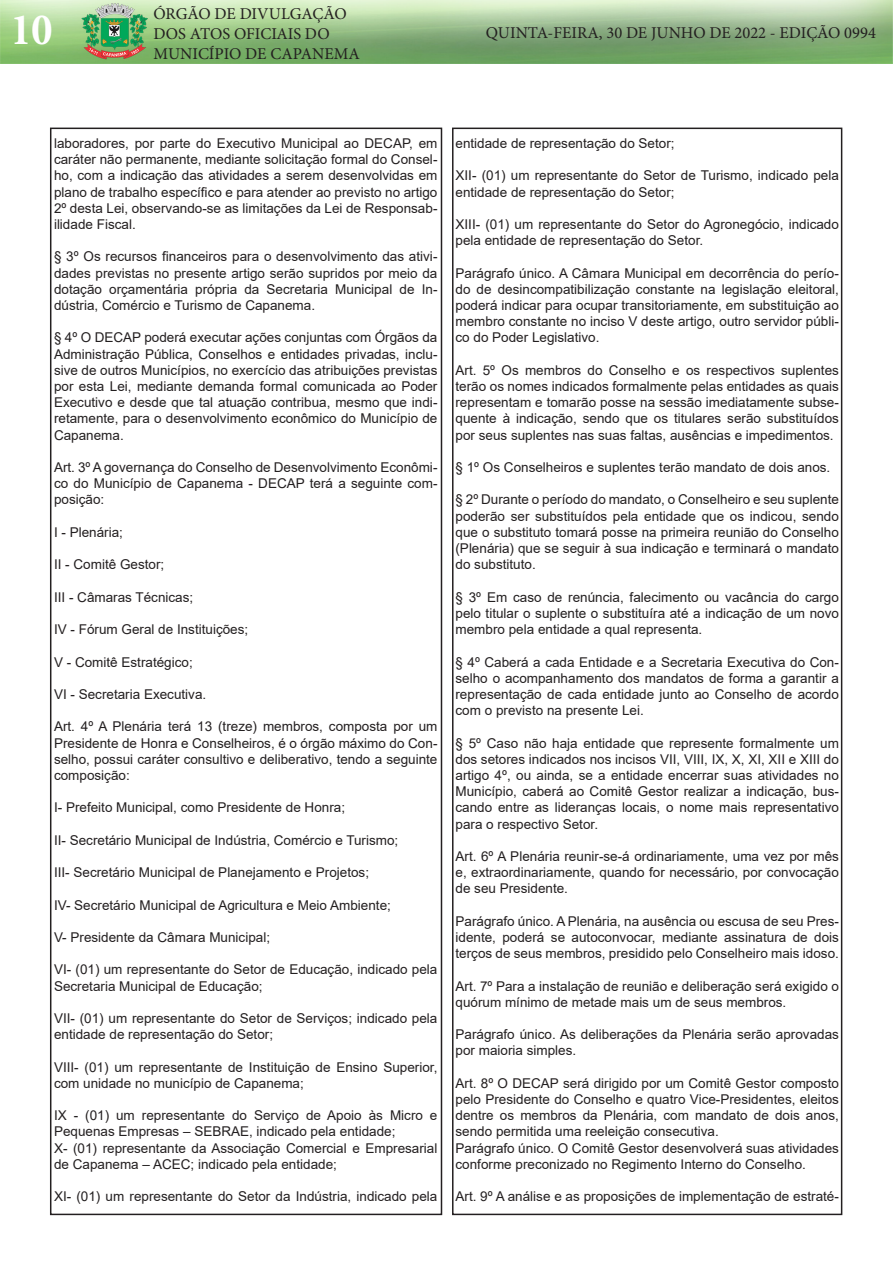
<style>
.page{position:relative;width:893px;height:1263px;background:#fff}
.page>*{position:absolute;margin:0;border:0;box-sizing:border-box;transform-origin:0 0}
.t1{font:700 condensed 45px "Minion Pro";color:#fff}
.t2{font:16.5px/19.8px "Minion Pro";color:#231f20}
.t3{font:13.5px/16.2px "Arial";color:#231f20;text-align:justify}
</style>
<div class="page">
<div style="left:50px;top:128px;width:392px;height:1087px;border:2px solid #231f20"></div>
<img style="left:0;top:0;width:893px;height:64px">
<div style="left:452px;top:128px;width:390px;height:1087px;border:2px solid #231f20"></div>
<h1 class="t1" style="left:11px;top:-1px;width:43px">10</h1>
<p class="t2" style="left:153px;top:4px;width:208px">ÓRGÃO DE DIVULGAÇÃO<br>DOS ATOS OFICIAIS DO<br>MUNICÍPIO DE CAPANEMA</p>
<p class="t2" style="left:486px;top:23px;width:392px">QUINTA-FEIRA, 30 DE JUNHO DE 2022 - EDIÇÃO 0994</p>
<p class="t3" style="left:54px;top:135px;width:385px">laboradores, por parte do Executivo Municipal ao DECAP, em caráter não permanente, mediante solicitação formal do Consel&shy;ho, com a indicação das atividades a serem desenvolvidas em plano de trabalho específico e para atender ao previsto no artigo 2º desta Lei, observando-se as limitações da Lei de Responsab&shy;ilidade Fiscal.</p>
<p class="t3" style="left:54px;top:248px;width:385px">§ 3º Os recursos financeiros para o desenvolvimento das ativi&shy;dades previstas no presente artigo serão supridos por meio da dotação orçamentária própria da Secretaria Municipal de In&shy;dústria, Comércio e Turismo de Capanema.</p>
<p class="t3" style="left:54px;top:329px;width:385px">§ 4º O DECAP poderá executar ações conjuntas com Órgãos da Administração Pública, Conselhos e entidades privadas, inclu&shy;sive de outros Municípios, no exercício das atribuições previstas por esta Lei, mediante demanda formal comunicada ao Poder Executivo e desde que tal atuação contribua, mesmo que indi&shy;retamente, para o desenvolvimento econômico do Município de Capanema.</p>
<p class="t3" style="left:54px;top:459px;width:385px">Art. 3º A governança do Conselho de Desenvolvimento Econômi&shy;co do Município de Capanema - DECAP terá a seguinte com&shy;posição:</p>
<p class="t3" style="left:54px;top:524px;width:71px">I - Plenária;</p>
<p class="t3" style="left:54px;top:556px;width:112px">II - Comitê Gestor;</p>
<p class="t3" style="left:54px;top:589px;width:141px">III - Câmaras Técnicas;</p>
<p class="t3" style="left:54px;top:621px;width:196px">IV - Fórum Geral de Instituições;</p>
<p class="t3" style="left:54px;top:653px;width:140px">V - Comitê Estratégico;</p>
<p class="t3" style="left:54px;top:686px;width:154px">VI - Secretaria Executiva.</p>
<p class="t3" style="left:54px;top:718px;width:385px">Art. 4º A Plenária terá 13 (treze) membros, composta por um Presidente de Honra e Conselheiros, é o órgão máximo do Con&shy;selho, possui caráter consultivo e deliberativo, tendo a seguinte composição:</p>
<p class="t3" style="left:54px;top:799px;width:293px">I- Prefeito Municipal, como Presidente de Honra;</p>
<p class="t3" style="left:54px;top:832px;width:346px">II- Secretário Municipal de Indústria, Comércio e Turismo;</p>
<p class="t3" style="left:54px;top:864px;width:317px">III- Secretário Municipal de Planejamento e Projetos;</p>
<p class="t3" style="left:54px;top:896px;width:338px">IV- Secretário Municipal de Agricultura e Meio Ambiente;</p>
<p class="t3" style="left:54px;top:929px;width:218px">V- Presidente da Câmara Municipal;</p>
<p class="t3" style="left:54px;top:961px;width:385px">VI- (01) um representante do Setor de Educação, indicado pela<br>Secretaria Municipal de Educação;</p>
<p class="t3" style="left:54px;top:1010px;width:385px">VII- (01) um representante do Setor de Serviços; indicado pela entidade de representação do Setor;</p>
<p class="t3" style="left:54px;top:1058px;width:385px">VIII- (01) um representante de Instituição de Ensino Superior, com unidade no município de Capanema;</p>
<p class="t3" style="left:54px;top:1107px;width:385px">IX - (01) um representante do Serviço de Apoio às Micro e<br>Pequenas Empresas – SEBRAE, indicado pela entidade;</p>
<p class="t3" style="left:54px;top:1139px;width:385px">X- (01) representante da Associação Comercial e Empresarial de Capanema – ACEC; indicado pela entidade;</p>
<p class="t3" style="left:54px;top:1188px;width:385px">XI- (01) um representante do Setor da Indústria, indicado pela</p>
<p class="t3" style="left:455px;top:135px;width:221px">entidade de representação do Setor;</p>
<p class="t3" style="left:455px;top:167px;width:385px">XII- (01) um representante do Setor de Turismo, indicado pela entidade de representação do Setor;</p>
<p class="t3" style="left:455px;top:216px;width:385px">XIII- (01) um representante do Setor do Agronegócio, indicado pela entidade de representação do Setor.</p>
<p class="t3" style="left:455px;top:265px;width:385px">Parágrafo único. A Câmara Municipal em decorrência do perío&shy;do de desincompatibilização constante na legislação eleitoral, poderá indicar para ocupar transitoriamente, em substituição ao membro constante no inciso V deste artigo, outro servidor públi&shy;co do Poder Legislativo.</p>
<p class="t3" style="left:455px;top:362px;width:385px">Art. 5º Os membros do Conselho e os respectivos suplentes terão os nomes indicados formalmente pelas entidades as quais representam e tomarão posse na sessão imediatamente subse&shy;quente à indicação, sendo que os titulares serão substituídos por seus suplentes nas suas faltas, ausências e impedimentos.</p>
<p class="t3" style="left:455px;top:459px;width:376px">§ 1º Os Conselheiros e suplentes terão mandato de dois anos.</p>
<p class="t3" style="left:455px;top:491px;width:385px">§ 2º Durante o período do mandato, o Conselheiro e seu suplente poderão ser substituídos pela entidade que os indicou, sendo que o substituto tomará posse na primeira reunião do Conselho (Plenária) que se seguir à sua indicação e terminará o mandato do substituto.</p>
<p class="t3" style="left:455px;top:589px;width:385px">§ 3º Em caso de renúncia, falecimento ou vacância do cargo pelo titular o suplente o substituíra até a indicação de um novo membro pela entidade a qual representa.</p>
<p class="t3" style="left:455px;top:653px;width:385px">§ 4º Caberá a cada Entidade e a Secretaria Executiva do Con&shy;selho o acompanhamento dos mandatos de forma a garantir a representação de cada entidade junto ao Conselho de acordo com o previsto na presente Lei.</p>
<p class="t3" style="left:455px;top:734px;width:385px">§ 5º Caso não haja entidade que represente formalmente um dos setores indicados nos incisos VII, VIII, IX, X, XI, XII e XIII do artigo 4º, ou ainda, se a entidade encerrar suas atividades no Município, caberá ao Comitê Gestor realizar a indicação, bus&shy;cando entre as lideranças locais, o nome mais representativo para o respectivo Setor.</p>
<p class="t3" style="left:455px;top:848px;width:385px">Art. 6º A Plenária reunir-se-á ordinariamente, uma vez por mês e, extraordinariamente, quando for necessário, por convocação de seu Presidente.</p>
<p class="t3" style="left:455px;top:913px;width:385px">Parágrafo único. A Plenária, na ausência ou escusa de seu Pres&shy;idente, poderá se autoconvocar, mediante assinatura de dois terços de seus membros, presidido pelo Conselheiro mais idoso.</p>
<p class="t3" style="left:455px;top:977px;width:385px">Art. 7º Para a instalação de reunião e deliberação será exigido o quórum mínimo de metade mais um de seus membros.</p>
<p class="t3" style="left:455px;top:1026px;width:385px">Parágrafo único. As deliberações da Plenária serão aprovadas por maioria simples.</p>
<p class="t3" style="left:455px;top:1075px;width:385px">Art. 8º O DECAP será dirigido por um Comitê Gestor composto pelo Presidente do Conselho e quatro Vice-Presidentes, eleitos dentre os membros da Plenária, com mandato de dois anos, sendo permitida uma reeleição consecutiva.</p>
<p class="t3" style="left:455px;top:1139px;width:385px">Parágrafo único. O Comitê Gestor desenvolverá suas atividades conforme preconizado no Regimento Interno do Conselho.</p>
<p class="t3" style="left:455px;top:1188px;width:385px">Art. 9º A análise e as proposições de implementação de estraté-</p>
</div>
